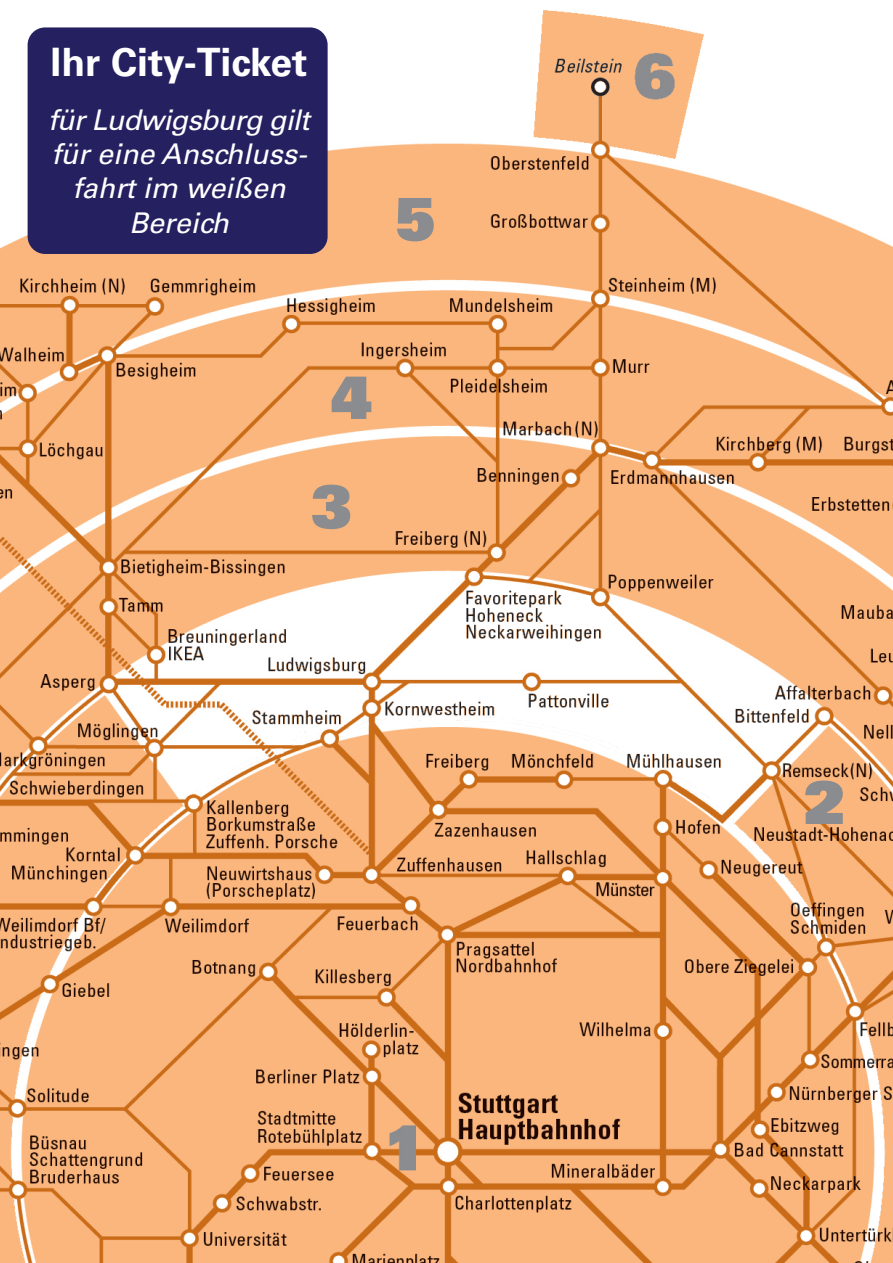
<style>
.page{position:relative;width:893px;height:1263px;background:#fff}
.page>*{position:absolute;margin:0;border:0;box-sizing:border-box;transform-origin:0 0}
.t1{font:900 58.65px "Univers";color:#8a8c8f}
.t2{font:700 39px "Univers LT";color:#fff}
.t3{font:italic 28.5px/34.2px "Univers LT";color:#fff;text-align:center}
</style>
<div class="page">
<img style="left:0;top:10px;width:893px;height:1253px">
<div style="left:28px;top:27px;width:300px;height:227px;background:#252161;border-radius:17px"></div>
<h2 class="t2" style="left:51px;top:39px;width:258px">Ihr City-Ticket</h2>
<p class="t3" style="left:48px;top:103px;width:263px">für Ludwigsburg gilt für eine Anschluss&shy;fahrt im weißen<br>Bereich</p>
<h1 class="t1" style="left:395px;top:181px;width:43px">5</h1>
<h1 class="t1" style="left:331px;top:359px;width:43px">4</h1>
<h1 class="t1" style="left:311px;top:468px;width:43px">3</h1>
<h1 class="t1" style="left:803px;top:764px;width:43px">2</h1>
</div>
